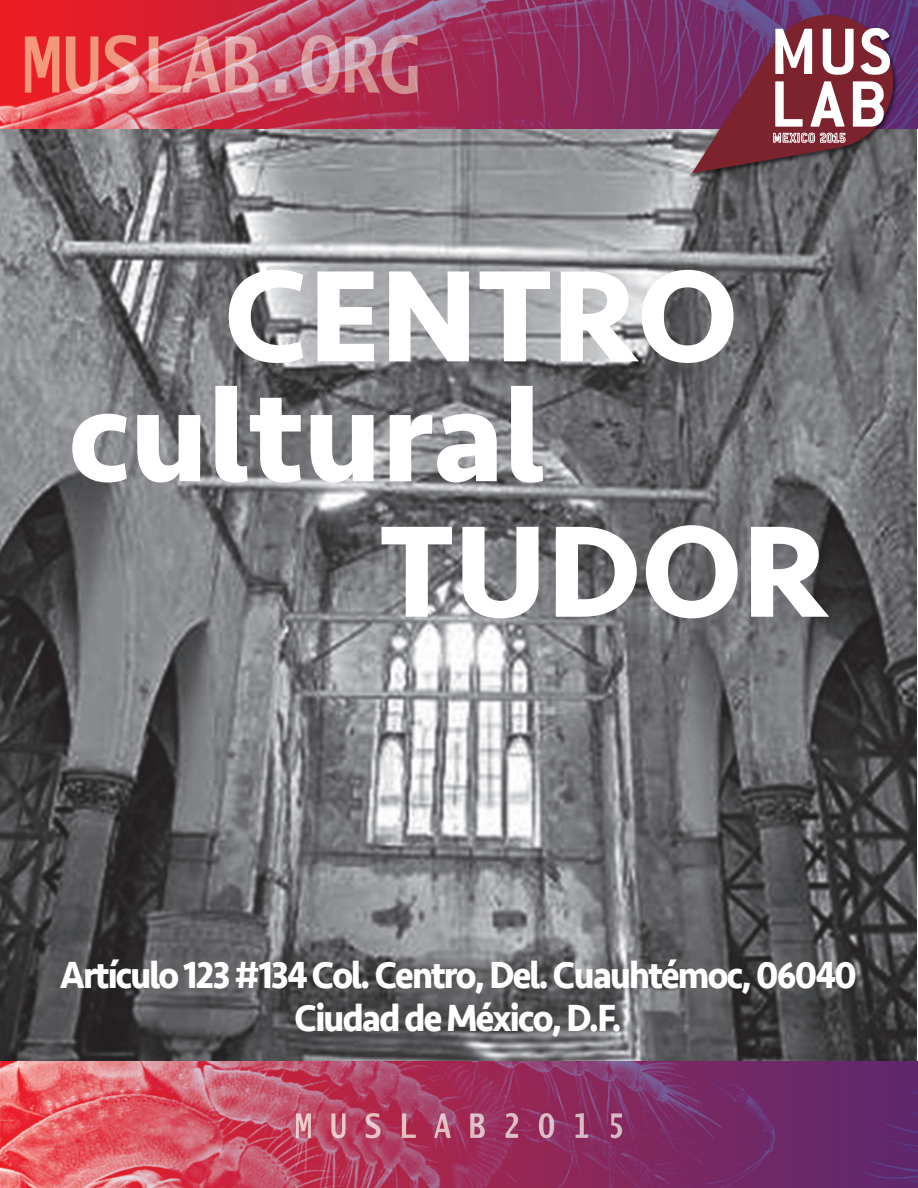
<style>
.page{position:relative;width:918px;height:1188px;background:#fff}
.page>*{position:absolute;margin:0;border:0;box-sizing:border-box;transform-origin:0 0}
.t1{font:700 135px "Seravek";color:#fff}
.t2{font:700 71.85px/52.7px "Conduit ITC";letter-spacing:.04em;color:#fff}
.t3{font:700 38.85px "Seravek";letter-spacing:-.05em;color:#fff;scale:.93 1}
</style>
<div class="page">
<img style="left:0;top:128px;width:917px;height:934px">
<img style="left:0;top:1px;width:918px;height:127px">
<img style="left:690px;top:12px;width:210px;height:168px">
<svg style="left:692px;top:6px;width:210px;height:167px;background:#74334d"></svg>
<img style="left:0;top:1062px;width:918px;height:126px">
<p class="t2" style="left:770px;top:24px;width:123px">MUS<br>LAB</p>
<p class="t1" style="left:224px;top:208px;width:516px">CENTRO</p>
<p class="t1" style="left:69px;top:328px;width:477px">cultural</p>
<p class="t1" style="left:380px;top:464px;width:450px">TUDOR</p>
<p class="t3" style="left:60px;top:944px;width:859px">Artículo 123 #134 Col. Centro, Del. Cuauhtémoc, 06040</p>
<p class="t3" style="left:295px;top:987px;width:353px">Ciudad de México, D.F.</p>
</div>
